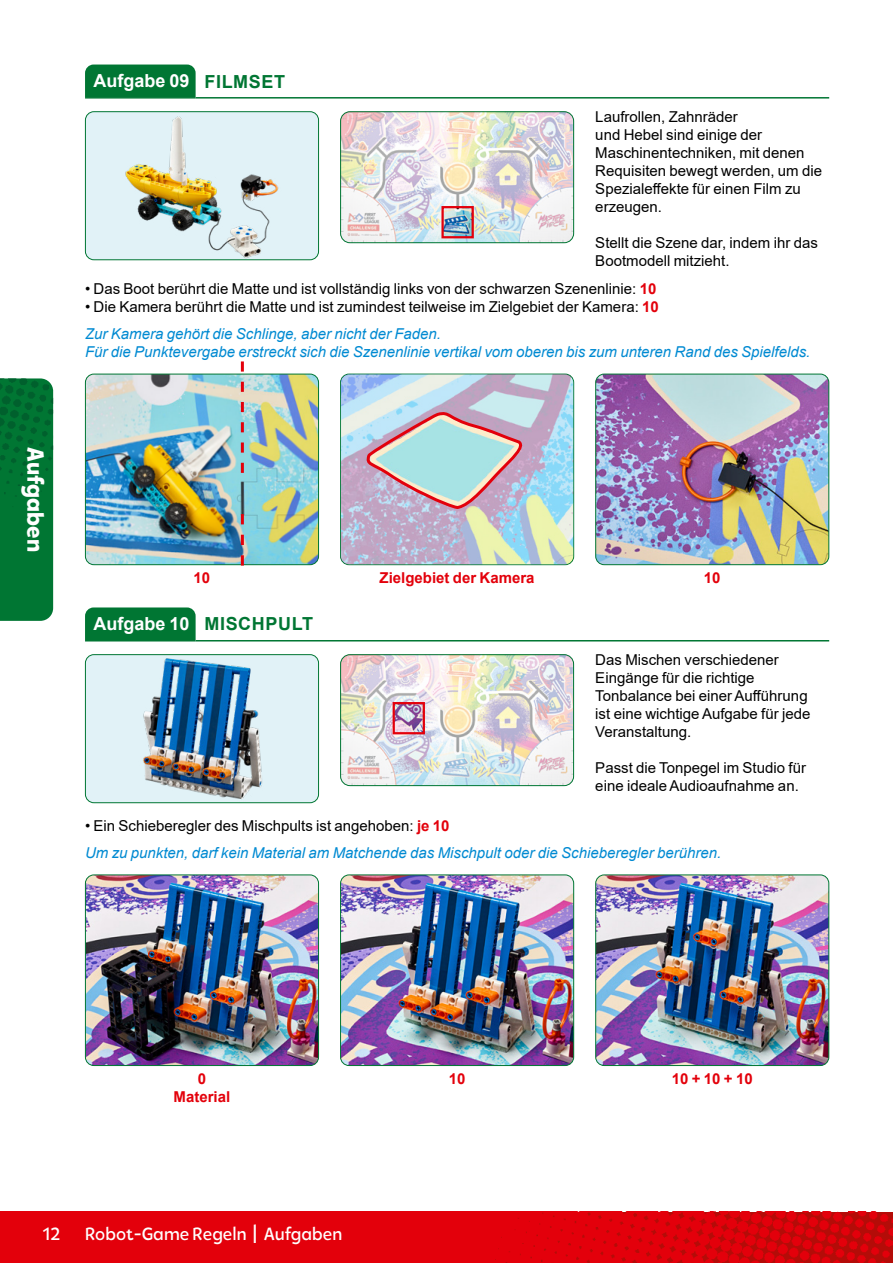
<style>
.page{position:relative;width:893px;height:1263px;background:#fff}
.page>*{position:absolute;margin:0;border:0;box-sizing:border-box;transform-origin:0 0}
.Tab_Titles{font:800 24px "Tobi Pro";letter-spacing:.005em;color:#fff}
.Footer_12_Regular{font:500 18px "Tobi Pro";color:#fff}
.t1{font:700 18px "Arial";color:#fff}
.Subheader_12{font:700 18px "Arial";letter-spacing:.035em;color:#007633}
.Basic_Body_10{font:15px/18px "Arial";color:#000}
.Req__txt{font:italic 15px "Arial";color:#008ad2}
.Basic_Body_10__cente{font:700 15px "Arial";color:#e3000b}
.s1{font-weight:700;color:#e3000b}
.s2{font-size:27px}
</style>
<div class="page">
<img style="left:0;top:1212px;width:893px;height:51px">
<div style="left:0;top:550px;width:53px;height:71px;background:#007633"></div>
<img style="left:0;top:378px;width:53px;height:172px">
<hr style="left:85px;top:97px;width:111px;height:2px;background:#007633">
<hr style="left:196px;top:97px;width:633px;height:2px;background:#007633">
<div style="left:85px;top:65px;width:111px;height:32px;background:#007633"></div>
<div style="left:85px;top:112px;width:234px;height:148px;background:#e1f2f7;border-radius:9px"></div>
<img style="left:125px;top:116px;width:154px;height:142px">
<div style="left:85px;top:111px;width:234px;height:149px;border:1px solid #007633;border-radius:9px"></div>
<img style="left:342px;top:113px;width:232px;height:130px">
<div style="left:441px;top:206px;width:33px;height:32px;border:2px solid #e3000b"></div>
<div style="left:340px;top:111px;width:234px;height:132px;border:1px solid #007633;border-radius:9px"></div>
<img style="left:85px;top:374px;width:234px;height:191px">
<div style="left:85px;top:374px;width:234px;height:191px;border:1px solid #007633;border-radius:9px"></div>
<img style="left:596px;top:374px;width:233px;height:191px">
<div style="left:595px;top:374px;width:234px;height:191px;border:1px solid #007633;border-radius:9px"></div>
<hr style="left:85px;top:640px;width:111px;height:1px;background:#007633">
<hr style="left:196px;top:640px;width:633px;height:1px;background:#007633">
<div style="left:85px;top:607px;width:111px;height:33px;background:#007633"></div>
<div style="left:85px;top:655px;width:234px;height:148px;background:#e1f2f7;border-radius:9px"></div>
<img style="left:143px;top:658px;width:119px;height:141px">
<div style="left:85px;top:654px;width:234px;height:149px;border:1px solid #007633;border-radius:9px"></div>
<img style="left:342px;top:656px;width:230px;height:130px">
<div style="left:393px;top:702px;width:32px;height:32px;border:2px solid #e3000b"></div>
<div style="left:340px;top:654px;width:234px;height:132px;border:1px solid #007633;border-radius:9px"></div>
<img style="left:85px;top:876px;width:234px;height:189px">
<div style="left:85px;top:874px;width:234px;height:192px;border:1px solid #007633;border-radius:9px"></div>
<img style="left:341px;top:876px;width:233px;height:189px">
<div style="left:340px;top:874px;width:234px;height:192px;border:1px solid #007633;border-radius:9px"></div>
<img style="left:596px;top:875px;width:233px;height:190px">
<div style="left:595px;top:874px;width:234px;height:192px;border:1px solid #007633;border-radius:9px"></div>
<svg style="left:241px;top:361px;width:3px;height:112px"></svg>
<svg style="left:241px;top:514px;width:3px;height:52px"></svg>
<svg style="left:341px;top:374px;width:232px;height:190px;background:#bec6d2"></svg>
<p class="Tab_Titles" style="left:52px;top:447px;width:106px;rotate:90deg">Aufgaben</p>
<p class="t1" style="left:94px;top:68px;width:98px">Aufgabe 09</p>
<p class="Subheader_12" style="left:204px;top:68px;width:82px">FILMSET</p>
<p class="Basic_Body_10" style="left:595px;top:108px;width:228px">Laufrollen, Zahnräder<br>und Hebel sind einige der<br>Maschinentechniken, mit denen<br>Requisiten bewegt werden, um die<br>Spezialeffekte für einen Film zu erzeugen.</p>
<p class="Basic_Body_10" style="left:595px;top:234px;width:224px">Stellt die Szene dar, indem ihr das<br>Bootmodell mitzieht.</p>
<p class="Basic_Body_10" style="left:85px;top:280px;width:573px">• Das Boot berührt die Matte und ist vollständig links von der schwarzen Szenenlinie: <span class="s1">10</span></p>
<p class="Basic_Body_10" style="left:85px;top:298px;width:575px">• Die Kamera berührt die Matte und ist zumindest teilweise im Zielgebiet der Kamera: <span class="s1">10</span></p>
<p class="Req__txt" style="left:85px;top:324px;width:358px">Zur Kamera gehört die Schlinge, aber nicht der Faden.</p>
<p class="Req__txt" style="left:85px;top:342px;width:727px">Für die Punktevergabe erstreckt sich die Szenenlinie vertikal vom oberen bis zum unteren Rand des Spielfelds.</p>
<p class="Basic_Body_10__cente" style="left:194px;top:567px;width:18px">10</p>
<p class="Basic_Body_10__cente" style="left:380px;top:567px;width:157px">Zielgebiet der Kamera</p>
<p class="Basic_Body_10__cente" style="left:704px;top:567px;width:18px">10</p>
<p class="t1" style="left:94px;top:611px;width:98px">Aufgabe 10</p>
<p class="Subheader_12" style="left:204px;top:611px;width:110px">MISCHPULT</p>
<p class="Basic_Body_10" style="left:595px;top:651px;width:217px">Das Mischen verschiedener<br>Eingänge für die richtige<br>Tonbalance bei einer Aufführung ist eine wichtige Aufgabe für jede<br>Veranstaltung.</p>
<p class="Basic_Body_10" style="left:595px;top:759px;width:212px">Passt die Tonpegel im Studio für eine ideale Audioaufnahme an.</p>
<p class="Basic_Body_10" style="left:85px;top:817px;width:366px">• Ein Schieberegler des Mischpults ist angehoben: <span class="s1">je 10</span></p>
<p class="Req__txt" style="left:85px;top:842px;width:638px">Um zu punkten, darf kein Material am Matchende das Mischpult oder die Schieberegler berühren.</p>
<p class="Basic_Body_10__cente" style="left:198px;top:1068px;width:10px">0</p>
<p class="Basic_Body_10__cente" style="left:174px;top:1086px;width:58px">Material</p>
<p class="Footer_12_Regular" style="left:43px;top:1222px;width:20px">12</p>
<p class="Footer_12_Regular" style="left:85px;top:1222px;width:259px">Robot-Game Regeln <span class="s2">I</span> Aufgaben</p>
<p class="Basic_Body_10__cente" style="left:449px;top:1068px;width:18px">10</p>
<p class="Basic_Body_10__cente" style="left:672px;top:1068px;width:82px">10 + 10 + 10</p>
</div>
